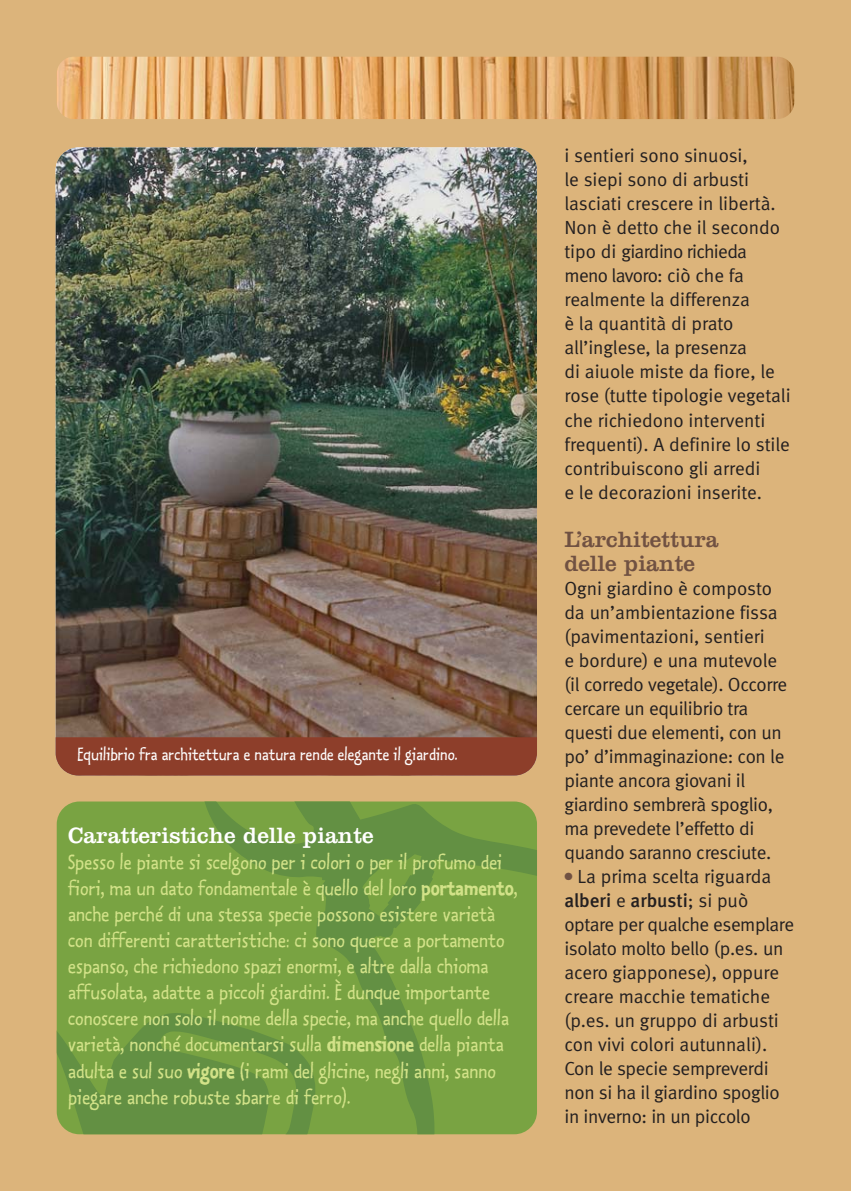
<style>
.page{position:relative;width:851px;height:1191px;background:#fff}
.page>*{position:absolute;margin:0;border:0;box-sizing:border-box;transform-origin:0 0}
.t1{font:24px/26px "Kosmik Plain Three";color:#d2e288}
.t2{font:23px "Clarendon";color:#fff}
.t3{font:23px/24px "Clarendon";color:#705142}
.t4{font:20px "Kosmik Plain Three";color:#fff}
.t5{font:19px/24px "Meta Normal";letter-spacing:-.01em;color:#231f20}
.t6{font:500 19px "Meta";color:#231f20}
.s1{font-family:"Kosmik Bold Three"}
.s2{font-family:"Meta Normal";font-weight:400}
</style>
<div class="page">
<div style="left:0;top:0;width:850px;height:1191px;background:#dcb47b"></div>
<svg style="left:316px;top:801px;width:221px;height:333px;background:#739d42"></svg>
<svg style="left:57px;top:801px;width:259px;height:333px;background:#739e42"></svg>
<img style="left:56px;top:147px;width:481px;height:628px;border-radius:23px">
<div style="left:56px;top:737px;width:481px;height:38px;background:#8d3e2a"></div>
<img style="left:57px;top:57px;width:737px;height:62px;border-radius:17px">
<p class="t4" style="left:77px;top:741px;width:381px">Equilibrio fra architettura e natura rende elegante il giardino.</p>
<p class="t2" style="left:68px;top:827px;width:307px">Caratteristiche delle piante</p>
<p class="t1" style="left:68px;top:848px;width:451px">Spesso le piante si scelgono per i colori o per il profumo dei fiori, ma un dato fondamentale è quello del loro <span class="s1">portamento</span>, anche perché di una stessa specie possono esistere varietà con differenti caratteristiche: ci sono querce a portamento espanso, che richiedono spazi enormi, e altre dalla chioma affusolata, adatte a piccoli giardini. È dunque importante conoscere non solo il nome della specie, ma anche quello della varietà, nonché documentarsi sulla <span class="s1">dimensione</span> della pianta adulta e sul suo <span class="s1">vigore</span> (i rami del glicine, negli anni, sanno piegare anche robuste sbarre di ferro).</p>
<p class="t5" style="left:564px;top:145px;width:228px">i sentieri sono sinuosi,<br>le siepi sono di arbusti lasciati crescere in libertà.<br>Non è detto che il secondo tipo di giardino richieda meno lavoro: ciò che fa realmente la differenza<br>è la quantità di prato all’inglese, la presenza<br>di aiuole miste da fiore, le rose (tutte tipologie vegetali che richiedono interventi frequenti). A definire lo stile contribuiscono gli arredi<br>e le decorazioni inserite.</p>
<p class="t3" style="left:564px;top:529px;width:156px">L’architettura delle piante</p>
<p class="t5" style="left:564px;top:577px;width:224px">Ogni giardino è composto da un’ambientazione fissa (pavimentazioni, sentieri<br>e bordure) e una mutevole (il corredo vegetale). Occorre cercare un equilibrio tra questi due elementi, con un po’ d’immaginazione: con le piante ancora giovani il giardino sembrerà spoglio, ma prevedete l’effetto di quando saranno cresciute.</p>
<p class="t5" style="left:564px;top:865px;width:208px"><sup>●</sup> La prima scelta riguarda</p>
<p class="t6" style="left:564px;top:892px;width:185px">alberi <span class="s2">e</span> arbusti<span class="s2">; si può</span></p>
<p class="t5" style="left:564px;top:913px;width:231px">optare per qualche esemplare isolato molto bello (p.es. un acero giapponese), oppure creare macchie tematiche (p.es. un gruppo di arbusti con vivi colori autunnali).<br>Con le specie sempreverdi non si ha il giardino spoglio in inverno: in un piccolo</p>
</div>
